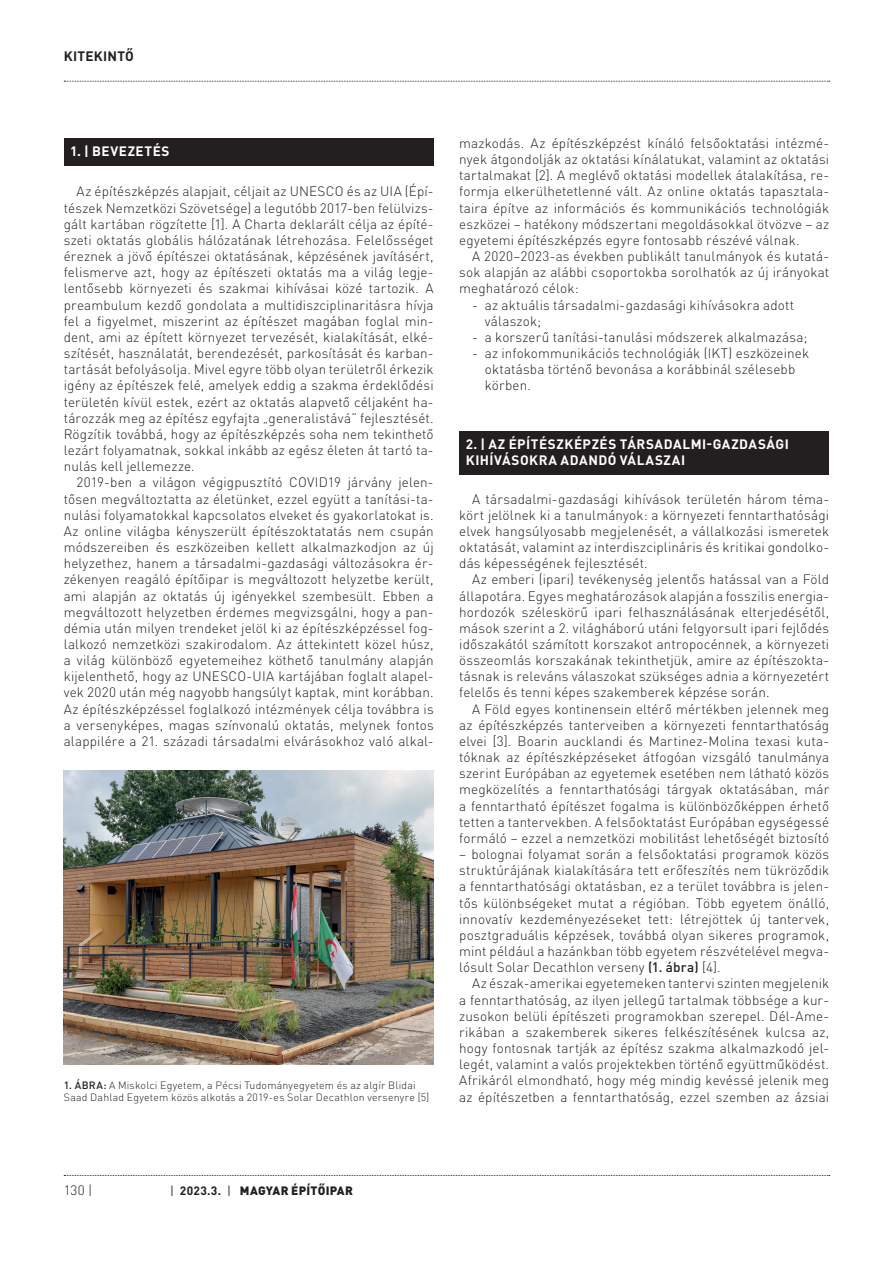
<style>
.page{position:relative;width:893px;height:1263px;background:#fff}
.page>*{position:absolute;margin:0;border:0;box-sizing:border-box;transform-origin:0 0}
.t1{font:300 13.5px/16.2px "DIN Pro";letter-spacing:.01em;color:#231f20;text-align:justify}
.t2{font:700 13.5px/16.2px "DIN Pro";letter-spacing:.04em;color:#fff}
.t3{font:700 13.5px "DIN Pro";letter-spacing:.02em;color:#231f20}
.t4{font:900 12px "DIN Pro";letter-spacing:.015em;color:#231f20}
.t5{font:300 10.5px/12.6px "DIN Pro";letter-spacing:.02em;color:#231f20}
.s1{font-weight:500}
.s2{font-weight:400}
.s3{font-weight:700}
</style>
<div class="page">
<svg style="left:64px;top:81px;width:766px;height:1px"></svg>
<svg style="left:64px;top:1175px;width:766px;height:1px"></svg>
<div style="left:64px;top:138px;width:370px;height:27px;background:#231f20"></div>
<img style="left:64px;top:770px;width:370px;height:295px">
<div style="left:459px;top:431px;width:370px;height:43px;background:#231f20"></div>
<p class="t3" style="left:64px;top:45px;width:71px">KITEKINTŐ</p>
<p class="t2" style="left:70px;top:142px;width:101px">1. | BEVEZETÉS</p>
<p class="t1" style="left:64px;top:182px;width:371px;text-indent:13px">Az építészképzés alapjait, céljait az UNESCO és az UIA (Épí&shy;tészek Nemzetközi Szövetsége) a legutóbb 2017-ben felülvizs&shy;gált kartában rögzítette [1]. A Charta deklarált célja az építé&shy;szeti oktatás globális hálózatának létrehozása. Felelősséget éreznek a jövő építészei oktatásának, képzésének javításért, felismerve azt, hogy az építészeti oktatás ma a világ legje&shy;lentősebb környezeti és szakmai kihívásai közé tartozik. A preambulum kezdő gondolata a multidiszciplinaritásra hívja fel a figyelmet, miszerint az építészet magában foglal min&shy;dent, ami az épített környezet tervezését, kialakítását, elké&shy;szítését, használatát, berendezését, parkosítását és karban&shy;tartását befolyásolja. Mivel egyre több olyan területről érkezik igény az építészek felé, amelyek eddig a szakma érdeklődési területén kívül estek, ezért az oktatás alapvető céljaként ha&shy;tározzák meg az építész egyfajta „generalistává” fejlesztését.<br>Rögzítik továbbá, hogy az építészképzés soha nem tekinthető lezárt folyamatnak, sokkal inkább az egész életen át tartó ta&shy;nulás kell jellemezze.</p>
<p class="t1" style="left:64px;top:473px;width:371px;text-indent:13px">2019-ben a világon végigpusztító COVID19 járvány jelen&shy;tősen megváltoztatta az életünket, ezzel együtt a tanítási-ta&shy;nulási folyamatokkal kapcsolatos elveket és gyakorlatokat is.<br>Az online világba kényszerült építészoktatatás nem csupán módszereiben és eszközeiben kellett alkalmazkodjon az új helyzethez, hanem a társadalmi-gazdasági változásokra ér&shy;zékenyen reagáló építőipar is megváltozott helyzetbe került, ami alapján az oktatás új igényekkel szembesült. Ebben a megváltozott helyzetben érdemes megvizsgálni, hogy a pan&shy;démia után milyen trendeket jelöl ki az építészképzéssel fog&shy;lalkozó nemzetközi szakirodalom. Az áttekintett közel húsz, a világ különböző egyetemeihez köthető tanulmány alapján kijelenthető, hogy az UNESCO-UIA kartájában foglalt alapel&shy;vek 2020 után még nagyobb hangsúlyt kaptak, mint korábban.<br>Az építészképzéssel foglalkozó intézmények célja továbbra is a versenyképes, magas színvonalú oktatás, melynek fontos alappilére a 21. századi társadalmi elvárásokhoz való alkal-</p>
<p class="t5" style="left:64px;top:1078px;width:367px"><span class="s1">1. ÁBRA:</span> A Miskolci Egyetem, a Pécsi Tudományegyetem és az algír Blidai<br>Saad Dahlad Egyetem közös alkotás a 2019-es Solar Decathlon versenyre [5]</p>
<p class="t1" style="left:459px;top:134px;width:371px">mazkodás. Az építészképzést kínáló felsőoktatási intézmé&shy;nyek átgondolják az oktatási kínálatukat, valamint az oktatási tartalmakat [2]. A meglévő oktatási modellek átalakítása, re&shy;formja elkerülhetetlenné vált. Az online oktatás tapasztala&shy;taira építve az információs és kommunikációs technológiák eszközei – hatékony módszertani megoldásokkal ötvözve – az egyetemi építészképzés egyre fontosabb részévé válnak.</p>
<p class="t1" style="left:459px;top:247px;width:371px;text-indent:13px">A 2020–2023-as években publikált tanulmányok és kutatá&shy;sok alapján az alábbi csoportokba sorolhatók az új irányokat meghatározó célok:</p>
<p class="t1" style="left:485px;top:295px;width:311px;text-indent:-13px">- az aktuális társadalmi-gazdasági kihívásokra adott válaszok;</p>
<p class="t1" style="left:472px;top:328px;width:337px">- a korszerű tanítási-tanulási módszerek alkalmazása;</p>
<p class="t1" style="left:485px;top:344px;width:326px;text-align:left;text-indent:-13px">- az infokommunikációs technológiák (IKT) eszközeinek oktatásba történő bevonása a korábbinál szélesebb körben.</p>
<p class="t2" style="left:466px;top:434px;width:325px">2. | AZ ÉPÍTÉSZKÉPZÉS TÁRSADALMI-GAZDASÁGI<br>KIHÍVÁSOKRA ADANDÓ VÁLASZAI</p>
<p class="t1" style="left:459px;top:489px;width:371px;text-indent:13px">A társadalmi-gazdasági kihívások területén három téma&shy;kört jelölnek ki a tanulmányok: a környezeti fenntarthatósági elvek hangsúlyosabb megjelenését, a vállalkozási ismeretek oktatását, valamint az interdiszciplináris és kritikai gondolko&shy;dás képességének fejlesztését.</p>
<p class="t1" style="left:459px;top:570px;width:371px;text-indent:13px">Az emberi (ipari) tevékenység jelentős hatással van a Föld állapotára. Egyes meghatározások alapján a fosszilis energia&shy;hordozók széleskörű ipari felhasználásának elterjedésétől, mások szerint a 2. világháború utáni felgyorsult ipari fejlődés időszakától számított korszakot antropocénnek, a környezeti összeomlás korszakának tekinthetjük, amire az építészokta&shy;tásnak is releváns válaszokat szükséges adnia a környezetért felelős és tenni képes szakemberek képzése során.</p>
<p class="t1" style="left:459px;top:699px;width:371px;text-indent:13px">A Föld egyes kontinensein eltérő mértékben jelennek meg az építészképzés tanterveiben a környezeti fenntarthatóság elvei [3]. Boarin aucklandi és Martinez-Molina texasi kuta&shy;tóknak az építészképzéseket átfogóan vizsgáló tanulmánya szerint Európában az egyetemek esetében nem látható közös megközelítés a fenntarthatósági tárgyak oktatásában, már a fenntartható építészet fogalma is különbözőképpen érhető tetten a tantervekben. A felsőoktatást Európában egységessé formáló – ezzel a nemzetközi mobilitást lehetőségét biztosító</p>
<p class="t1" style="left:459px;top:845px;width:371px">– bolognai folyamat során a felsőoktatási programok közös struktúrájának kialakítására tett erőfeszítés nem tükröződik a fenntarthatósági oktatásban, ez a terület továbbra is jelen&shy;tős különbségeket mutat a régióban. Több egyetem önálló, innovatív kezdeményezéseket tett: létrejöttek új tantervek, posztgraduális képzések, továbbá olyan sikeres programok, mint például a hazánkban több egyetem részvételével megva&shy;lósult Solar Decathlon verseny <span class="s1">(1. ábra)</span> [4].</p>
<p class="t1" style="left:459px;top:974px;width:371px;text-indent:13px">Az észak-amerikai egyetemeken tantervi szinten megjelenik a fenntarthatóság, az ilyen jellegű tartalmak többsége a kur&shy;zusokon belüli építészeti programokban szerepel. Dél-Ame&shy;rikában a szakemberek sikeres felkészítésének kulcsa az, hogy fontosnak tartják az építész szakma alkalmazkodó jel&shy;legét, valamint a valós projektekben történő együttműködést.<br>Afrikáról elmondható, hogy még mindig kevéssé jelenik meg az építészetben a fenntarthatóság, ezzel szemben az ázsiai</p>
<p class="t1" style="left:64px;top:1181px;width:30px">130 |</p>
<p class="t4" style="left:170px;top:1180px;width:184px"><span class="s2">|</span> <span class="s3">2023.3.</span> <span class="s2">|</span> MAGYAR ÉPÍTŐIPAR</p>
</div>
